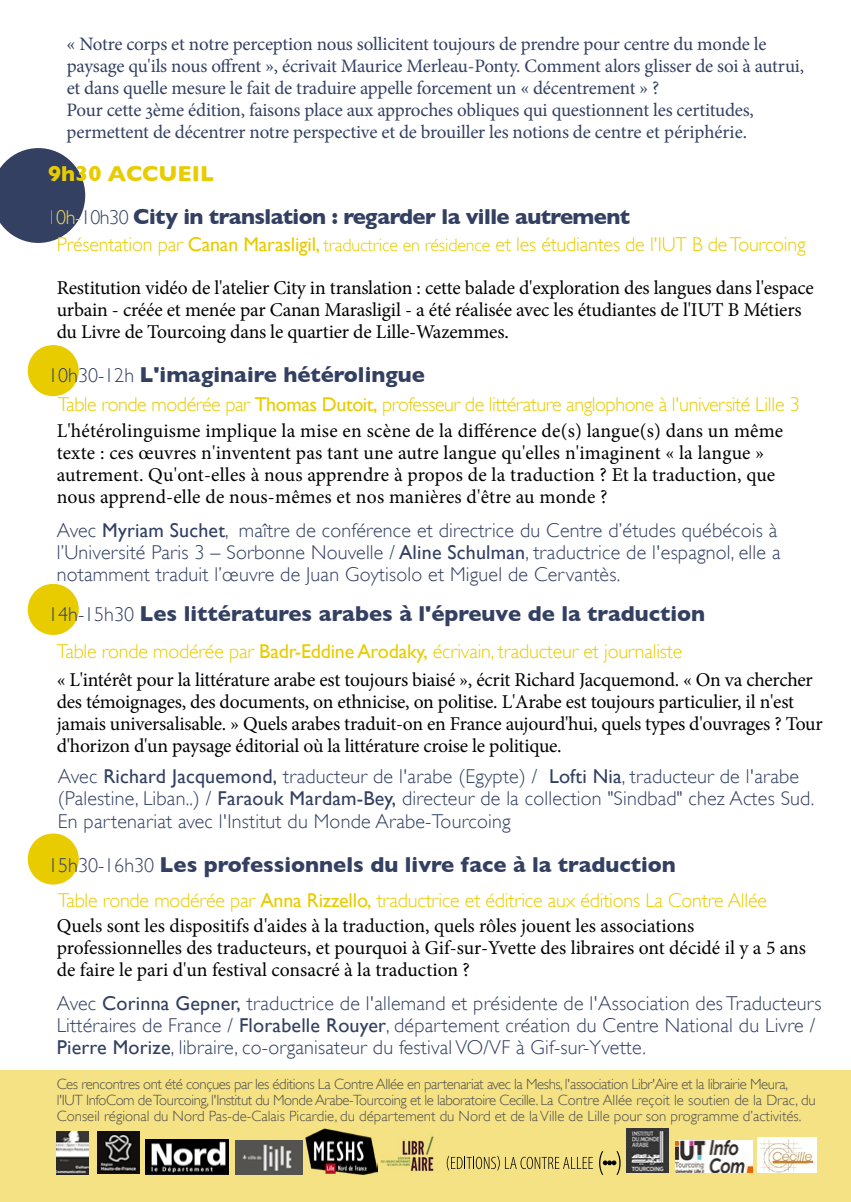
<style>
.page{position:relative;width:851px;height:1202px;background:#fff}
.page>*{position:absolute;margin:0;border:0;box-sizing:border-box;transform-origin:0 0}
.t1{font:700 22px "Gill Sans";color:#334062}
.t2{font:700 22px "Gill Sans";letter-spacing:-.025em;color:#334062}
.t3{font:700 22px "Gill Sans";color:#e8cc00}
.t4{font:300 20px/22px "Gill Sans";letter-spacing:.01em;color:#334062}
.t5{font:300 20px "Gill Sans";letter-spacing:-.01em;color:#e8cc00}
.t6{font:19.6px/22px "Minion Pro";letter-spacing:-.01em;color:#000}
.t7{font:19.6px/22px "Minion Pro";letter-spacing:.01em;color:#000}
.t8{font:19px/22px "Minion Pro";letter-spacing:-.01em;color:#334062}
.t9{font:300 14.8px/16px "Gill Sans";letter-spacing:-.03em;color:#514f4d}
.s1{font-size:19.6px}
.s2{font-weight:300;font-size:20px;color:#e8cc00}
.s3{font-weight:300;font-size:20px}
.s4{font-weight:400}
.s5{font-size:18px}
</style>
<div class="page">
<div style="left:0;top:1070px;width:850px;height:132px;background:#f5e284"></div>
<svg style="left:0;top:148px;width:85px;height:95px"></svg>
<svg style="left:27px;top:345px;width:52px;height:51px"></svg>
<img style="left:57px;top:1132px;width:32px;height:42px">
<img style="left:145px;top:1139px;width:84px;height:35px">
<img style="left:305px;top:1129px;width:72px;height:46px">
<svg style="left:599px;top:1151px;width:21px;height:24px"></svg>
<svg style="left:446px;top:1156px;width:53px;height:14px"></svg>
<svg style="left:505px;top:1157px;width:88px;height:12px"></svg>
<img style="left:236px;top:1141px;width:66px;height:33px">
<img style="left:380px;top:1134px;width:54px;height:39px">
<img style="left:97px;top:1132px;width:42px;height:42px">
<img style="left:626px;top:1128px;width:42px;height:45px">
<img style="left:675px;top:1140px;width:76px;height:33px">
<svg style="left:27px;top:583px;width:52px;height:52px"></svg>
<svg style="left:27px;top:833px;width:52px;height:51px"></svg>
<img style="left:757px;top:1138px;width:59px;height:35px">
<p class="t8" style="left:67px;top:33px;width:738px"><span class="s1">«</span> Notre corps et notre perception nous sollicitent toujours de prendre pour centre du monde le paysage qu'ils nous offrent <span class="s1">»</span>, écrivait Maurice Merleau-Ponty. Comment alors glisser de soi à autrui, et dans quelle mesure le fait de traduire appelle forcement un <span class="s1">«</span> décentrement <span class="s1">»</span> ?<br>Pour cette 3ème édition, faisons place aux approches obliques qui questionnent les certitudes, permettent de décentrer notre perspective et de brouiller les notions de centre et périphérie.</p>
<p class="t3" style="left:48px;top:161px;width:167px">9h30 ACCUEIL</p>
<p class="t2" style="left:47px;top:203px;width:584px"><span class="s2">10h-</span><span class="s3">10h30</span> City in translation : regarder la ville autrement</p>
<p class="t5" style="left:57px;top:233px;width:750px">Présentation par <span class="s4">Canan Marasligil,</span> <span class="s5">traductrice en résidence</span> et les étudiantes de l'IUT B de Tourcoing</p>
<p class="t6" style="left:57px;top:277px;width:758px">Restitution vidéo de l'atelier City in translation : cette balade d'exploration des langues dans l'espace urbain - créée et menée par Canan Marasligil - a été réalisée avec les étudiantes de l'IUT B Métiers du Livre de Tourcoing dans le quartier de Lille-Wazemmes.</p>
<p class="t1" style="left:48px;top:361px;width:378px"><span class="s3">10h30-12h</span> L'imaginaire hétérolingue</p>
<p class="t7" style="left:57px;top:420px;width:728px">L'hétérolinguisme implique la mise en scène de la différence de(s) langue(s) dans un même texte : ces œuvres n'inventent pas tant une autre langue qu'elles n'imaginent « la langue » autrement. Qu'ont-elles à nous apprendre à propos de la traduction ? Et la traduction, que nous apprend-elle de nous-mêmes et nos manières d'être au monde ?</p>
<p class="t4" style="left:57px;top:519px;width:725px">Avec <span class="s4">Myriam Suchet</span>, maître de conférence et directrice du Centre d’études québécois à l’Université Paris 3 – Sorbonne Nouvelle / <span class="s4">Aline Schulman</span>, traductrice de l'espagnol, elle a notamment traduit l’œuvre de Juan Goytisolo et Miguel de Cervantès.</p>
<p class="t5" style="left:58px;top:393px;width:743px">Table ronde modérée par <span class="s4">Thomas Dutoit,</span> professeur de littérature anglophone à l'université Lille 3</p>
<p class="t1" style="left:48px;top:600px;width:658px"><span class="s3">14h-15h30</span> Les littératures arabes à l'épreuve de la traduction</p>
<p class="t5" style="left:57px;top:640px;width:627px">Table ronde modérée par <span class="s4">Badr-Eddine Arodaky,</span> écrivain, traducteur et journaliste</p>
<p class="t6" style="left:57px;top:669px;width:767px">« L'intérêt pour la littérature arabe est toujours biaisé », écrit Richard Jacquemond. « On va chercher des témoignages, des documents, on ethnicise, on politise. L'Arabe est toujours particulier, il n'est jamais universalisable. » Quels arabes traduit-on en France aujourd'hui, quels types d'ouvrages ? Tour d'horizon d'un paysage éditorial où la littérature croise le politique.</p>
<p class="t4" style="left:58px;top:766px;width:757px">Avec <span class="s4">Richard Jacquemond,</span> traducteur de l'arabe (Egypte) / <span class="s4">Lofti Nia</span>, traducteur de l'arabe (Palestine, Liban..) / <span class="s4">Faraouk Mardam-Bey,</span> directeur de la collection "Sindbad" chez Actes Sud.<br>En partenariat avec l'Institut du Monde Arabe-Tourcoing</p>
<p class="t1" style="left:48px;top:851px;width:629px"><span class="s3">15h30-16h30</span> Les professionnels du livre face à la traduction</p>
<p class="t5" style="left:58px;top:888px;width:710px">Table ronde modérée par <span class="s4">Anna Rizzello,</span> traductrice et éditrice aux éditions La Contre Allée</p>
<p class="t6" style="left:57px;top:915px;width:750px">Quels sont les dispositifs d'aides à la traduction, quels rôles jouent les associations professionnelles des traducteurs, et pourquoi à Gif-sur-Yvette des libraires ont décidé il y a 5 ans de faire le pari d'un festival consacré à la traduction ?</p>
<p class="t4" style="left:57px;top:992px;width:766px">Avec <span class="s4">Corinna Gepner,</span> traductrice de l'allemand et présidente de l'Association des Traducteurs<br>Littéraires de France / <span class="s4">Florabelle Rouyer</span>, département création du Centre National du Livre /<br><span class="s4">Pierre Morize</span>, libraire, co-organisateur du festival VO/VF à Gif-sur-Yvette.</p>
<p class="t9" style="left:57px;top:1076px;width:760px">Ces rencontres ont été conçues par les éditions La Contre Allée en partenariat avec la Meshs, l'association Libr'Aire et la librairie Meura, l'IUT InfoCom de Tourcoing, l'Institut du Monde Arabe-Tourcoing et le laboratoire Cecille. La Contre Allée reçoit le soutien de la Drac, du<br>Conseil régional du Nord Pas-de-Calais Picardie, du département du Nord et de la Ville de Lille pour son programme d’activités.</p>
</div>
